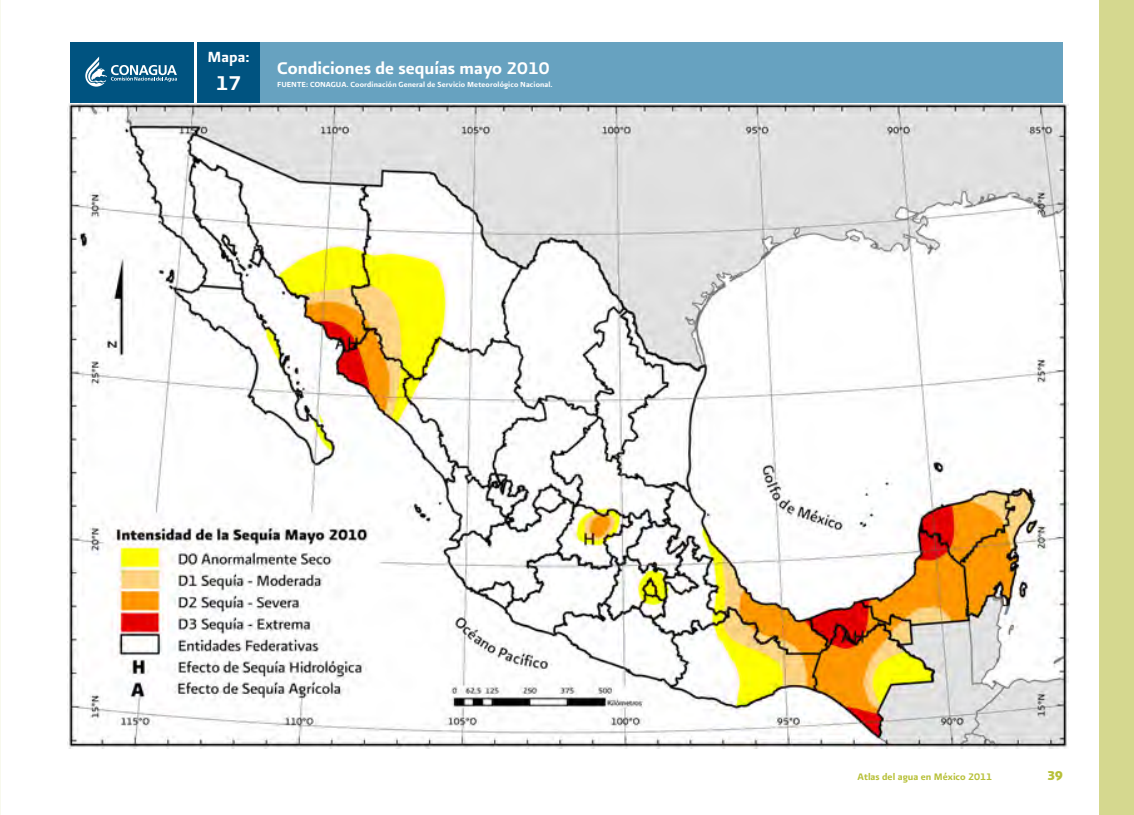
<style>
.page{position:relative;width:1134px;height:815px;background:#fff}
.page>*{position:absolute;margin:0;border:0;box-sizing:border-box;transform-origin:0 0}
.t1{font:23.75px "Presidencia Firme";color:#fff}
.t2{font:20px "Presidencia Firme";color:#fff}
.t3{font:17.5px "Presidencia Firme";color:#fff}
.t4{font:15px "Presidencia Fuerte";color:#b7c038}
.t5{font:11.25px "Presidencia Firme";color:#b7c038}
.t6{font:8.75px "Presidencia Firme";letter-spacing:.015em;color:#fff}
</style>
<div class="page">
<hr style="left:0;top:0;width:1px;height:815px;background:#f8f9ee">
<div style="left:1099px;top:0;width:35px;height:815px;background:#d5d88f"></div>
<img style="left:67px;top:103px;width:1001px;height:646px">
<div style="left:71px;top:43px;width:123px;height:60px;background:#005380"></div>
<div style="left:213px;top:43px;width:850px;height:60px;background:#67a2c0"></div>
<svg style="left:85px;top:57px;width:92px;height:30px"></svg>
<div style="left:197px;top:43px;width:63px;height:60px;background:#005380"></div>
<h3 class="t3" style="left:208px;top:47px;width:43px">Mapa:</h3>
<h1 class="t1" style="left:216px;top:70px;width:27px">17</h1>
<h2 class="t2" style="left:277px;top:57px;width:274px">Condiciones de sequías mayo 2010</h2>
<p class="t6" style="left:277px;top:79px;width:277px">FUENTE: CONAGUA. Coordinación General de Servicio Meteorológico Nacional.</p>
<p class="t5" style="left:857px;top:770px;width:136px">Atlas del agua en México 2011</p>
<h3 class="t4" style="left:1047px;top:767px;width:17px">39</h3>
</div>
